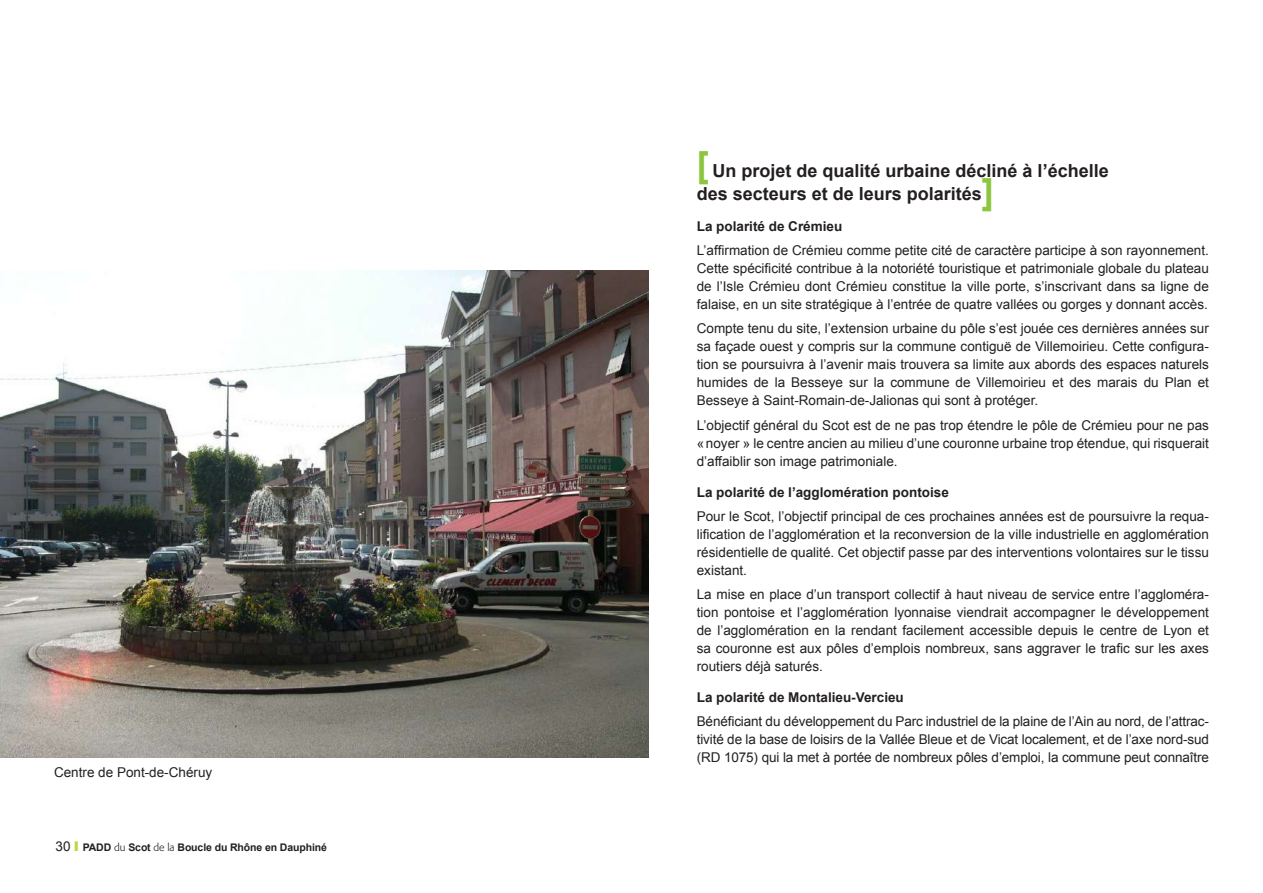
<style>
.page{position:relative;width:1263px;height:893px;background:#fff}
.page>*{position:absolute;margin:0;border:0;box-sizing:border-box;transform-origin:0 0}
.t1{font:700 18px/22.5px "Arial";color:#231f20}
.t2{font:13.5px/18px "Arial";color:#231f20;text-align:justify}
.t3{font:700 13.5px "Arial";color:#231f20}
.t4{font:700 10.5px "Arial";letter-spacing:-.01em;color:#231f20}
.s1{font-weight:400;font-size:13.5px}
.s2{font-family:"Formata BQ";font-size:13.5px;color:#bdd63b}
.s3{font-family:"Formata BQ";font-weight:300}
.s4{font-size:36px;color:#8bc63e}
</style>
<div class="page">
<img style="left:0;top:270px;width:648px;height:488px">
<p class="t2" style="left:54px;top:764px;width:160px">Centre de Pont-de-Chéruy</p>
<p class="t4" style="left:56px;top:840px;width:273px"><span class="s1">30</span> <span class="s2">I</span> PADD <span class="s3">du</span> Scot <span class="s3">de la</span> Boucle du Rhône en Dauphiné</p>
<h1 class="t1" style="left:697px;top:160px;width:413px"><span class="s4">[</span> Un projet de qualité urbaine décliné à l’échelle des secteurs et de leurs polarités<span class="s4">]</span></h1>
<p class="t3" style="left:697px;top:217px;width:147px">La polarité de Crémieu</p>
<p class="t2" style="left:697px;top:241px;width:514px">L’affirmation de Crémieu comme petite cité de caractère participe à son rayonnement.<br>Cette spécificité contribue à la notoriété touristique et patrimoniale globale du plateau de l’Isle Crémieu dont Crémieu constitue la ville porte, s’inscrivant dans sa ligne de falaise, en un site stratégique à l’entrée de quatre vallées ou gorges y donnant accès.</p>
<p class="t2" style="left:697px;top:320px;width:514px">Compte tenu du site, l’extension urbaine du pôle s’est jouée ces dernières années sur sa façade ouest y compris sur la commune contiguë de Villemoirieu. Cette configura&shy;tion se poursuivra à l’avenir mais trouvera sa limite aux abords des espaces naturels humides de la Besseye sur la commune de Villemoirieu et des marais du Plan et Besseye à Saint-Romain-de-Jalionas qui sont à protéger.</p>
<p class="t2" style="left:697px;top:416px;width:514px">L’objectif général du Scot est de ne pas trop étendre le pôle de Crémieu pour ne pas «noyer » le centre ancien au milieu d’une couronne urbaine trop étendue, qui risquerait d’affaiblir son image patrimoniale.</p>
<p class="t3" style="left:697px;top:483px;width:254px">La polarité de l’agglomération pontoise</p>
<p class="t2" style="left:697px;top:507px;width:514px">Pour le Scot, l’objectif principal de ces prochaines années est de poursuivre la requa&shy;lification de l’agglomération et la reconversion de la ville industrielle en agglomération résidentielle de qualité. Cet objectif passe par des interventions volontaires sur le tissu existant.</p>
<p class="t2" style="left:697px;top:586px;width:514px">La mise en place d’un transport collectif à haut niveau de service entre l’aggloméra&shy;tion pontoise et l’agglomération lyonnaise viendrait accompagner le développement de l’agglomération en la rendant facilement accessible depuis le centre de Lyon et sa couronne est aux pôles d’emplois nombreux, sans aggraver le trafic sur les axes routiers déjà saturés.</p>
<p class="t3" style="left:697px;top:688px;width:209px">La polarité de Montalieu-Vercieu</p>
<p class="t2" style="left:697px;top:713px;width:514px">Bénéficiant du développement du Parc industriel de la plaine de l’Ain au nord, de l’attrac&shy;tivité de la base de loisirs de la Vallée Bleue et de Vicat localement, et de l’axe nord-sud (RD 1075) qui la met à portée de nombreux pôles d’emploi, la commune peut connaître</p>
</div>
